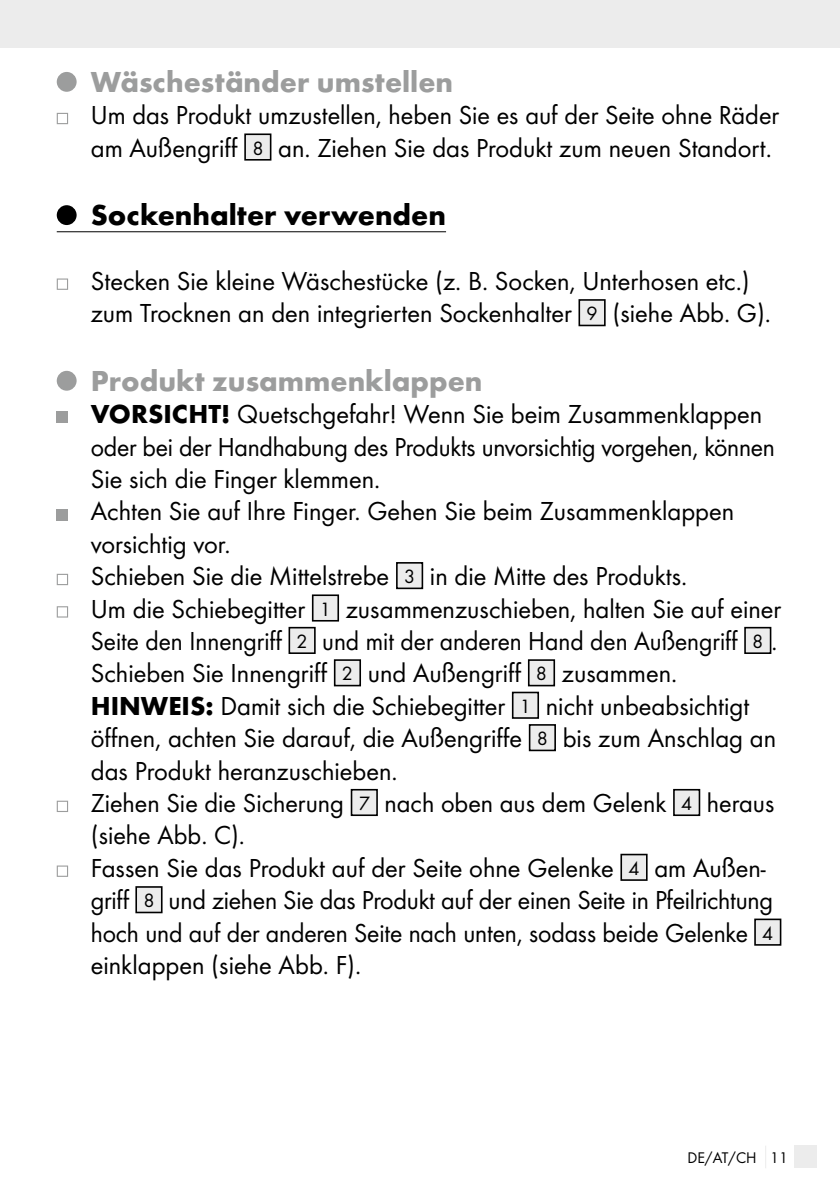
<style>
.page{position:relative;width:840px;height:1191px;background:#fff}
.page>*{position:absolute;margin:0;border:0;box-sizing:border-box;transform-origin:0 0}
.t1{font:700 30px "Futura";color:#9c9d9d}
.t2{font:700 30px "Futura";color:#000}
.t3{font:27px/32.4px "Futura Boo";color:#000}
.t4{font:16px "Futura Boo";color:#000}
.s1{font-size:20px}
.s2{font-family:"Futura";font-weight:700}
</style>
<div class="page">
<div style="left:0;top:0;width:839px;height:48px;background:#ececec"></div>
<div style="left:794px;top:1145px;width:22px;height:23px;background:#ececec"></div>
<hr style="left:57px;top:231px;width:389px;height:1px;background:#000">
<div style="left:57px;top:72px;width:20px;height:20px;background:#9c9d9d;border-radius:50%"></div>
<svg style="left:57px;top:113px;width:11px;height:11px"></svg>
<div style="left:245px;top:134px;width:25px;height:26px;background:#ececec"></div>
<div style="left:244px;top:133px;width:27px;height:28px;border:2px solid #000"></div>
<div style="left:57px;top:205px;width:20px;height:20px;background:#000;border-radius:50%"></div>
<svg style="left:57px;top:278px;width:11px;height:12px"></svg>
<div style="left:579px;top:300px;width:25px;height:25px;background:#ececec"></div>
<div style="left:578px;top:299px;width:27px;height:27px;border:2px solid #000"></div>
<div style="left:57px;top:371px;width:20px;height:20px;background:#9c9d9d;border-radius:50%"></div>
<div style="left:57px;top:412px;width:11px;height:11px;background:#9c9d9d"></div>
<div style="left:57px;top:509px;width:11px;height:11px;background:#9c9d9d"></div>
<svg style="left:57px;top:574px;width:11px;height:11px"></svg>
<div style="left:396px;top:563px;width:26px;height:25px;background:#ececec"></div>
<div style="left:396px;top:562px;width:27px;height:27px;border:2px solid #000"></div>
<svg style="left:57px;top:606px;width:11px;height:11px"></svg>
<div style="left:312px;top:595px;width:26px;height:26px;background:#ececec"></div>
<div style="left:312px;top:594px;width:27px;height:27px;border:2px solid #000"></div>
<div style="left:289px;top:627px;width:26px;height:26px;background:#ececec"></div>
<div style="left:288px;top:627px;width:27px;height:27px;border:2px solid #000"></div>
<div style="left:744px;top:627px;width:26px;height:26px;background:#ececec"></div>
<div style="left:743px;top:627px;width:28px;height:27px;border:2px solid #000"></div>
<div style="left:334px;top:660px;width:26px;height:25px;background:#ececec"></div>
<div style="left:334px;top:659px;width:27px;height:27px;border:2px solid #000"></div>
<div style="left:528px;top:660px;width:26px;height:25px;background:#ececec"></div>
<div style="left:527px;top:659px;width:27px;height:27px;border:2px solid #000"></div>
<div style="left:512px;top:692px;width:26px;height:26px;background:#ececec"></div>
<div style="left:511px;top:691px;width:27px;height:28px;border:2px solid #000"></div>
<div style="left:529px;top:725px;width:26px;height:25px;background:#ececec"></div>
<div style="left:528px;top:724px;width:27px;height:27px;border:2px solid #000"></div>
<svg style="left:57px;top:800px;width:11px;height:12px"></svg>
<div style="left:351px;top:789px;width:26px;height:26px;background:#ececec"></div>
<div style="left:350px;top:789px;width:27px;height:27px;border:2px solid #000"></div>
<div style="left:673px;top:789px;width:26px;height:26px;background:#ececec"></div>
<div style="left:672px;top:789px;width:27px;height:27px;border:2px solid #000"></div>
<svg style="left:57px;top:865px;width:11px;height:12px"></svg>
<div style="left:621px;top:854px;width:25px;height:26px;background:#ececec"></div>
<div style="left:620px;top:853px;width:27px;height:28px;border:2px solid #000"></div>
<div style="left:136px;top:887px;width:26px;height:25px;background:#ececec"></div>
<div style="left:135px;top:886px;width:27px;height:27px;border:2px solid #000"></div>
<div style="left:754px;top:919px;width:26px;height:26px;background:#ececec"></div>
<div style="left:753px;top:918px;width:28px;height:27px;border:2px solid #000"></div>
<p class="t1" style="left:91px;top:63px;width:363px">Wäscheständer umstellen</p>
<p class="t3" style="left:91px;top:99px;width:689px">Um das Produkt umzustellen, heben Sie es auf der Seite ohne Räder am Außengriff <span class="s1">8</span> an. Ziehen Sie das Produkt zum neuen Standort.</p>
<p class="t2" style="left:91px;top:196px;width:356px">Sockenhalter verwenden</p>
<p class="t3" style="left:91px;top:264px;width:681px">Stecken Sie kleine Wäschestücke (z. B. Socken, Unterhosen etc.) zum Trocknen an den integrierten Sockenhalter <span class="s1">9</span> (siehe Abb. G).</p>
<p class="t1" style="left:91px;top:362px;width:393px">Produkt zusammenklappen</p>
<p class="t3" style="left:91px;top:398px;width:691px"><span class="s2">VORSICHT!</span> Quetschgefahr! Wenn Sie beim Zusammenklappen oder bei der Handhabung des Produkts unvorsichtig vorgehen, können Sie sich die Finger klemmen.<br>Achten Sie auf Ihre Finger. Gehen Sie beim Zusammenklappen vorsichtig vor.<br>Schieben Sie die Mittelstrebe <span class="s1">3</span> in die Mitte des Produkts.<br>Um die Schiebegitter <span class="s1">1</span> zusammenzuschieben, halten Sie auf einer Seite den Innengriff <span class="s1">2</span> und mit der anderen Hand den Außengriff <span class="s1">8</span> .<br>Schieben Sie Innengriff <span class="s1">2</span> und Außengriff <span class="s1">8</span> zusammen.<br><span class="s2">HINWEIS:</span> Damit sich die Schiebegitter <span class="s1">1</span> nicht unbeabsichtigt öffnen, achten Sie darauf, die Außengriffe <span class="s1">8</span> bis zum Anschlag an das Produkt heranzuschieben.<br>Ziehen Sie die Sicherung <span class="s1">7</span> nach oben aus dem Gelenk <span class="s1">4</span> heraus (siehe Abb. C).<br>Fassen Sie das Produkt auf der Seite ohne Gelenke <span class="s1">4</span> am Außen&shy;griff <span class="s1">8</span> und ziehen Sie das Produkt auf der einen Seite in Pfeilrichtung hoch und auf der anderen Seite nach unten, sodass beide Gelenke <span class="s1">4 </span>einklappen (siehe Abb. F).</p>
<p class="t4" style="left:687px;top:1148px;width:102px">DE/AT/CH 11</p>
</div>
